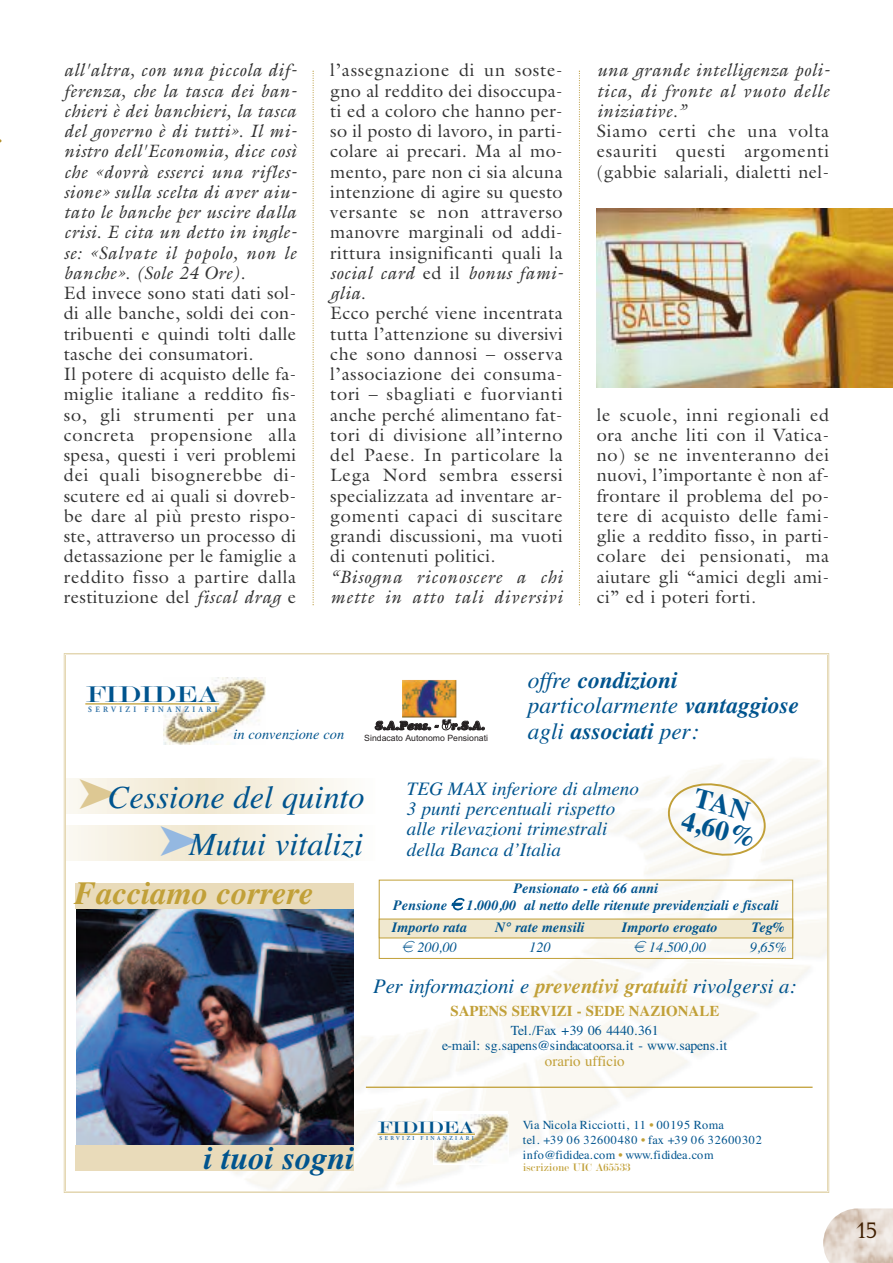
<style>
.page{position:relative;width:893px;height:1263px;background:#fff}
.page>*{position:absolute;margin:0;border:0;box-sizing:border-box;transform-origin:0 0}
.t1{font:32.4px/46.2px "Times Italic+MAMBSX";color:#00548e;text-align:right}
.t2{font:32.4px "Times Bold Italic+RNKXUS";color:#c1a038}
.t3{font:32.4px "Times Bold Italic+RNKXUS";color:#00548e}
.t4{font:27.75px/25px "Times Bold+ESTUCD";color:#00548e}
.t5{font:24.15px "Modern Regular+SIRJWF";letter-spacing:-.005em;color:#00548e;scale:1.29 1}
.t6{font:23.4px "Times Bold Italic+RNKXUS";color:#00548e}
.t7{font:23.4px "Times Italic+MAMBSX";color:#00548e}
.t8{font:21px "Augustea";color:#3f1e00}
.t9{font:20.7px "Times Italic+MAMBSX";color:#00548e}
.t10{font:19.05px/20.2px "Times Italic+MAMBSX";color:#00548e}
.t11{font:18px/20.2px "Galliard";letter-spacing:.025em;color:#333}
.t12{font:italic 18px/20.2px "Galliard";letter-spacing:.035em;color:#333;text-align:justify}
.t13{font:17.55px "Modern Regular+SIRJWF";letter-spacing:-.005em;color:#00548e;scale:1.29 1}
.t14{font:15px "Times Bold+ESTUCD";color:#c1a038}
.t15{font:15px "Times Roman+APCRAY";color:#c1a038}
.t16{font:14.4px "Times Italic+MAMBSX";color:#00548e}
.t17{font:14.25px/16.8px "Times Bold Italic+RNKXUS";color:#00548e;text-align:center}
.t18{font:14.25px "Times Italic+MAMBSX";color:#00548e}
.t19{font:13.8px/14.9px "Times Roman+APCRAY";color:#00548e;text-align:center}
.t20{font:12.3px/15px "Times Roman+APCRAY";letter-spacing:.055em;color:#00548e}
.t21{font:12px "Cooper Black Italic+NQEARY";color:#231f20}
.t22{font:11.7px "Modern Regular+SIRJWF";letter-spacing:.01em;color:#c1a038}
.t23{font:8.7px "Arial MT+ZKLLJH";color:#231f20}
.t24{font:8.25px "Adobe Garamond Bold+KQAJRC";letter-spacing:.445em;color:#3776a9;scale:.92 1}
.t25{font:6px "Adobe Garamond Bold+KQAJRC";letter-spacing:.445em;color:#3776a9;scale:.92 1}
.s1{font-style:italic}
.s2{font-family:"Times Italic+MAMBSX"}
.s3{font-family:"Times Bold Italic+RNKXUS"}
.s4{font-family:"Eurofont+ZKQZUK";font-style:italic}
.s5{font-family:"Times Bold Italic+RNKXUS";color:#c1a038}
.s6{color:#c1a038}
</style>
<div class="page">
<svg style="left:858px;top:1208px;width:35px;height:55px;background:#e5dad1"></svg>
<img style="left:823px;top:1208px;width:35px;height:55px">
<svg style="left:313px;top:71px;width:1px;height:534px"></svg>
<img style="left:596px;top:208px;width:297px;height:179px">
<img style="left:188px;top:759px;width:639px;height:432px">
<svg style="left:66px;top:778px;width:309px;height:36px"></svg>
<svg style="left:66px;top:825px;width:309px;height:35px;fill:#f7f2e5"></svg>
<img style="left:164px;top:677px;width:101px;height:67px">
<hr style="left:85px;top:703px;width:134px;height:1px;background:#c1a038">
<img style="left:77px;top:909px;width:276px;height:236px">
<div style="left:76px;top:883px;width:278px;height:26px;background:#e9dbba"></div>
<div style="left:76px;top:1145px;width:278px;height:26px;background:#e9dbba"></div>
<hr style="left:366px;top:1086px;width:447px;height:2px;background:#c1a038">
<div style="left:433px;top:1112px;width:75px;height:53px;background:#fff"></div>
<img style="left:435px;top:1115px;width:73px;height:49px">
<hr style="left:377px;top:1133px;width:98px;height:2px;background:#c1a038">
<div style="left:379px;top:880px;width:414px;height:79px;border:1px solid #c1a038"></div>
<div style="left:380px;top:919px;width:412px;height:18px;background:#f0e8cf"></div>
<svg style="left:664px;top:779px;width:106px;height:81px"></svg>
<img style="left:402px;top:680px;width:54px;height:37px">
<svg style="left:579px;top:71px;width:1px;height:534px"></svg>
<svg style="left:80px;top:779px;width:37px;height:30px"></svg>
<svg style="left:161px;top:826px;width:37px;height:30px"></svg>
<p class="t12" style="left:64px;top:60px;width:235px">all'altra, con una piccola dif&shy;ferenza, che la tasca dei ban&shy;chieri è dei banchieri, la tasca del governo è di tutti». Il mi&shy;nistro dell'Economia, dice così che «dovrà esserci una rifles&shy;sione» sulla scelta di aver aiu&shy;tato le banche per uscire dalla crisi. E cita un detto in ingle&shy;se: «Salvate il popolo, non le banche». (Sole 24 Ore).</p>
<p class="t11" style="left:64px;top:283px;width:234px">Ed invece sono stati dati sol&shy;di alle banche, soldi dei con&shy;tribuenti e quindi tolti dalle tasche dei consumatori.<br>Il potere di acquisto delle fa&shy;miglie italiane a reddito fis&shy;so, gli strumenti per una concreta propensione alla spesa, questi i veri problemi dei quali bisognerebbe di&shy;scutere ed ai quali si dovreb&shy;be dare al più presto rispo&shy;ste, attraverso un processo di detassazione per le famiglie a reddito fisso a partire dalla restituzione del <span class="s1">fiscal drag</span> e</p>
<p class="t11" style="left:330px;top:60px;width:235px">l’assegnazione di un soste&shy;gno al reddito dei disoccupa&shy;ti ed a coloro che hanno per&shy;so il posto di lavoro, in parti&shy;colare ai precari. Ma al mo&shy;mento, pare non ci sia alcuna intenzione di agire su questo versante se non attraverso manovre marginali od addi&shy;rittura insignificanti quali la <span class="s1">social card</span> ed il <span class="s1">bonus fami&shy;glia</span>.<br>Ecco perché viene incentrata tutta l’attenzione su diversivi che sono dannosi – osserva l’associazione dei consuma&shy;tori – sbagliati e fuorvianti anche perché alimentano fat&shy;tori di divisione all’interno del Paese. In particolare la<br>Lega Nord sembra essersi specializzata ad inventare ar&shy;gomenti capaci di suscitare grandi discussioni, ma vuoti di contenuti politici.</p>
<p class="t12" style="left:330px;top:566px;width:234px">“Bisogna riconoscere a chi mette in atto tali diversivi</p>
<p class="t12" style="left:597px;top:60px;width:235px">una grande intelligenza poli&shy;tica, di fronte al vuoto delle iniziative.”</p>
<p class="t11" style="left:597px;top:121px;width:234px;text-align:justify">Siamo certi che una volta esauriti questi argomenti (gabbie salariali, dialetti nel-</p>
<p class="t11" style="left:597px;top:404px;width:234px;text-align:justify">le scuole, inni regionali ed ora anche liti con il Vatica&shy;no) se ne inventeranno dei nuovi, l’importante è non af&shy;frontare il problema del po&shy;tere di acquisto delle fami&shy;glie a reddito fisso, in parti&shy;colare dei pensionati, ma aiutare gli “amici degli ami&shy;ci” ed i poteri forti.</p>
<h3 class="t5" style="left:86px;top:682px;width:104px">FIDIDEA</h3>
<p class="t24" style="left:88px;top:706px;width:142px">SERVIZI FINANZIARI</p>
<p class="t6" style="left:528px;top:666px;width:151px"><span class="s2">offre</span> condizioni</p>
<p class="t7" style="left:528px;top:691px;width:272px">particolarmente <span class="s3">vantaggiose</span></p>
<p class="t21" style="left:375px;top:718px;width:111px">S.A.Pens. - OOr.S.A.</p>
<p class="t23" style="left:364px;top:733px;width:125px">Sindacato Autonomo Pensionati</p>
<p class="t16" style="left:233px;top:726px;width:112px">in convenzione con</p>
<p class="t6" style="left:528px;top:717px;width:173px"><span class="s2">agli</span> associati <span class="s2">per:</span></p>
<h1 class="t1" style="left:108px;top:774px;width:258px">Cessione del quinto<br>Mutui vitalizi</h1>
<p class="t10" style="left:407px;top:778px;width:233px">TEG MAX inferiore di almeno<br>3 punti percentuali rispetto alle rilevazioni trimestrali della Banca d’Italia</p>
<h2 class="t4" style="left:692px;top:783px;width:78px;rotate:15deg">TAN<br>4,60%</h2>
<h1 class="t2" style="left:74px;top:874px;width:240px">Facciamo correre</h1>
<p class="t17" style="left:393px;top:879px;width:387px">Pensionato - età 66 anni<br>Pensione <span class="s4">E</span> 1.000,00 al netto delle ritenute previdenziali e fiscali</p>
<p class="t17" style="left:392px;top:918px;width:77px">Importo rata</p>
<p class="t17" style="left:495px;top:918px;width:91px">N° rate mensili</p>
<p class="t17" style="left:622px;top:918px;width:97px">Importo erogato</p>
<p class="t17" style="left:752px;top:918px;width:34px">Teg%</p>
<p class="t18" style="left:402px;top:939px;width:56px"><span class="s4">E</span> 200,00</p>
<p class="t18" style="left:529px;top:939px;width:23px">120</p>
<p class="t18" style="left:633px;top:939px;width:74px"><span class="s4">E</span> 14.500,00</p>
<p class="t18" style="left:750px;top:939px;width:38px">9,65%</p>
<p class="t9" style="left:373px;top:973px;width:425px">Per informazioni e <span class="s5">preventivi gratuiti</span> rivolgersi a:</p>
<p class="t14" style="left:450px;top:1002px;width:270px">SAPENS SERVIZI - SEDE NAZIONALE</p>
<p class="t19" style="left:442px;top:1023px;width:287px">Tel./Fax +39 06 4440.361<br>e-mail: sg.sapens@sindacatoorsa.it - www.sapens.it</p>
<p class="t15" style="left:545px;top:1052px;width:81px">orario ufficio</p>
<h1 class="t3" style="left:203px;top:1138px;width:152px">i tuoi sogni</h1>
<p class="t13" style="left:378px;top:1118px;width:76px">FIDIDEA</p>
<p class="t25" style="left:380px;top:1136px;width:104px">SERVIZI FINANZIARI</p>
<p class="t20" style="left:523px;top:1117px;width:241px">Via Nicola Ricciotti, 11 <span class="s6">•</span> 00195 Roma<br>tel. +39 06 32600480 <span class="s6">•</span> fax +39 06 32600302 info@fididea.com <span class="s6">•</span> www.fididea.com</p>
<p class="t22" style="left:523px;top:1161px;width:109px">iscrizione UIC A65533</p>
<p class="t8" style="left:856px;top:1218px;width:22px">15</p>
</div>
